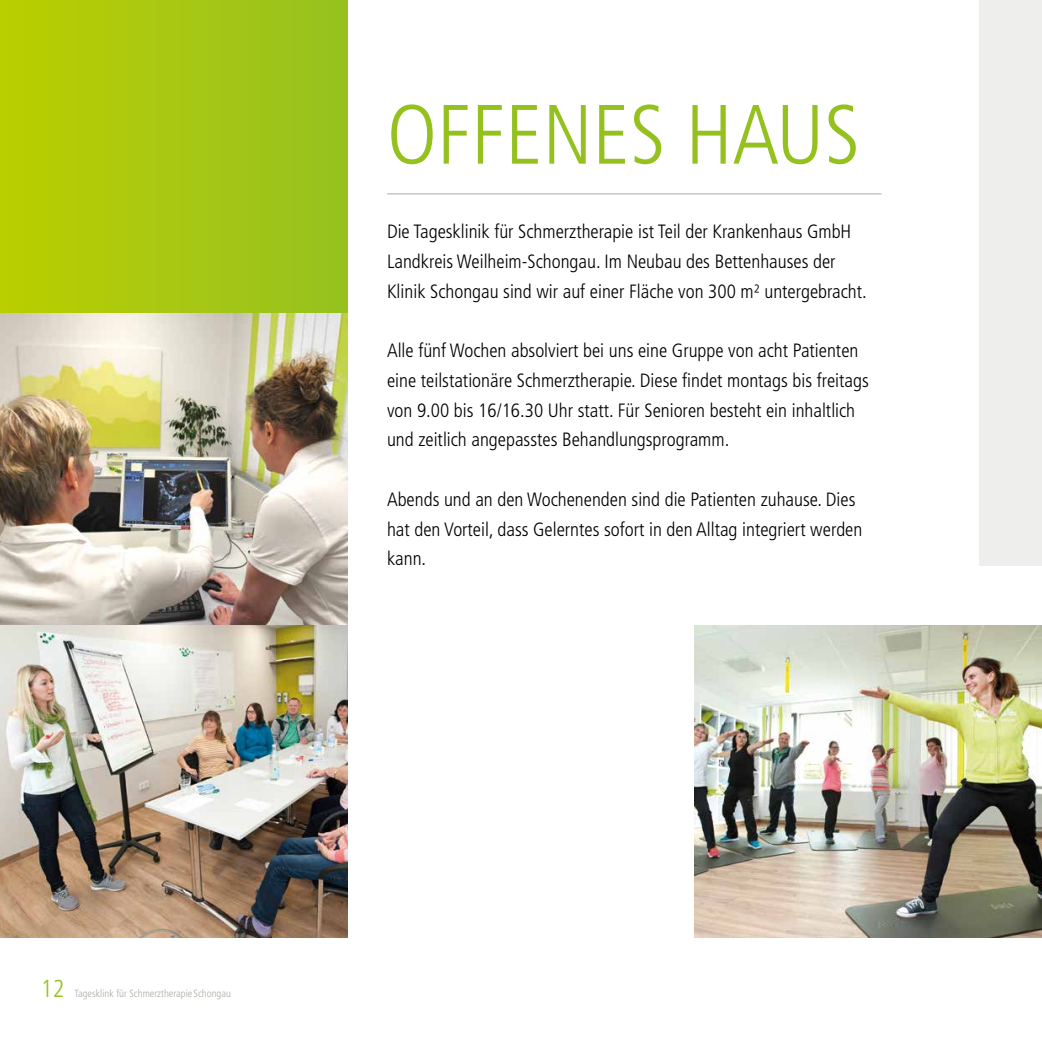
<style>
.page{position:relative;width:1042px;height:1042px;background:#fff}
.page>*{position:absolute;margin:0;border:0;box-sizing:border-box;transform-origin:0 0}
.t1{font:300 condensed 84px "Frutiger LT Std";color:#95c11f}
.t2{font:300 condensed 24.5px "Frutiger LT Std";color:#95c11f}
.t3{font:300 condensed 19.25px/29.8px "Frutiger LT Std";color:#000}
.t4{font:300 condensed 10.5px "Frutiger LT Std";color:#aaada4}
</style>
<div class="page">
<div style="left:980px;top:0;width:62px;height:565px;background:#eeefed"></div>
<img style="left:0;top:313px;width:347px;height:624px">
<img style="left:694px;top:625px;width:348px;height:312px">
<div style="left:0;top:0;width:347px;height:312px;background:linear-gradient(to right,#bbce00,#96c121)"></div>
<hr style="left:387px;top:193px;width:494px;height:1px;background:#aaada4">
<h1 class="t1" style="left:387px;top:87px;width:474px">OFFENES HAUS</h1>
<p class="t3" style="left:387px;top:217px;width:481px">Die Tagesklinik für Schmerztherapie ist Teil der Krankenhaus GmbH<br>Landkreis Weilheim-Schongau. Im Neubau des Bettenhauses der<br>Klinik Schongau sind wir auf einer Fläche von 300 m² untergebracht.</p>
<p class="t3" style="left:387px;top:336px;width:483px">Alle fünf Wochen absolviert bei uns eine Gruppe von acht Patienten eine teilstationäre Schmerztherapie. Diese findet montags bis freitags von 9.00 bis 16/16.30 Uhr statt. Für Senioren besteht ein inhaltlich und zeitlich angepasstes Behandlungsprogramm.</p>
<p class="t3" style="left:387px;top:484px;width:477px">Abends und an den Wochenenden sind die Patienten zuhause. Dies hat den Vorteil, dass Gelerntes sofort in den Alltag integriert werden kann.</p>
<p class="t2" style="left:41px;top:974px;width:25px">12</p>
<p class="t4" style="left:74px;top:987px;width:158px">Tagesklink für Schmerztherapie Schongau</p>
</div>
